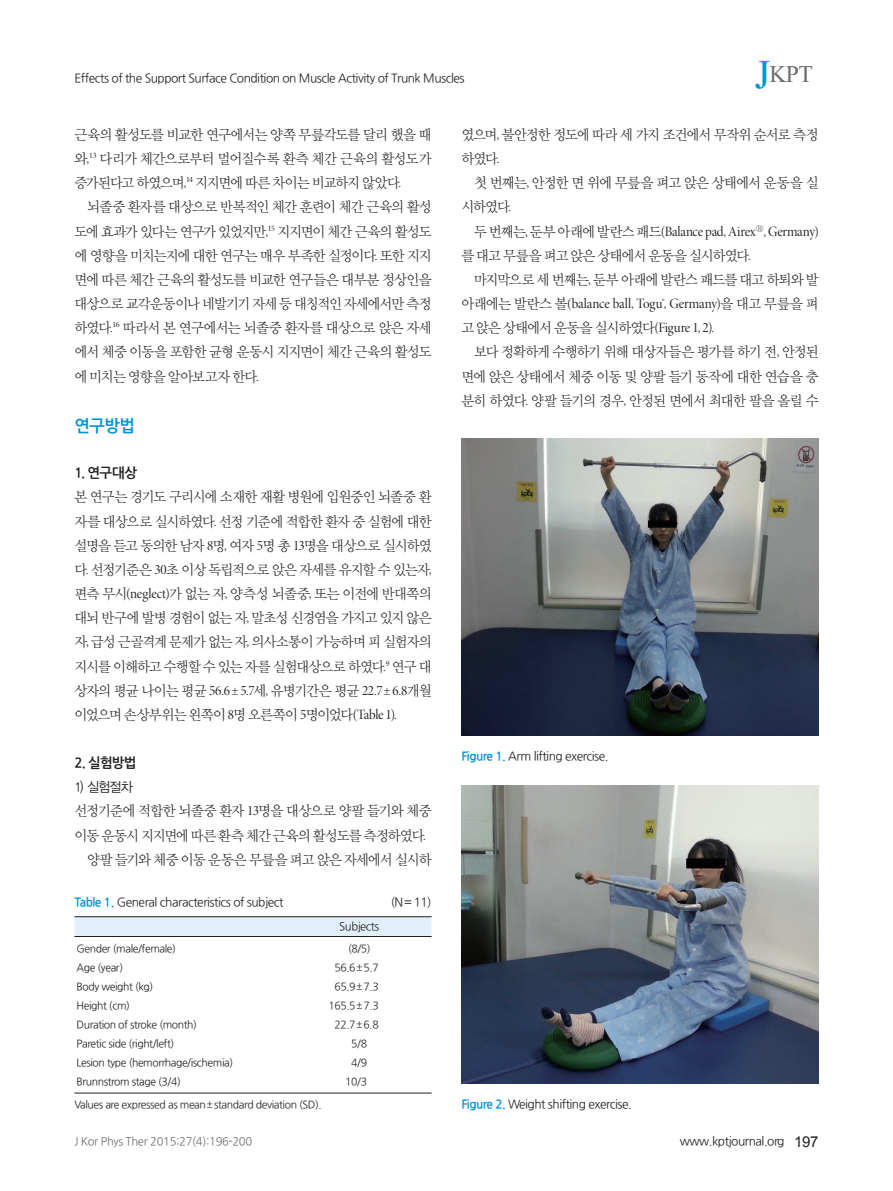
<style>
.page{position:relative;width:893px;height:1191px;background:#fff}
.page>*{position:absolute;margin:0;border:0;box-sizing:border-box;transform-origin:0 0}
.t1{font:30px "Aparajita";color:#6c6d70}
.본문__대제목{font:16.5px "Nanum Gothic OTF Bold";color:#0095d9}
.본문{font:14.25px/24.2px "YDVY Mj O32";letter-spacing:-.06em;color:#231f20;text-align:justify;scale:.96 1}
.본문__앞단락0{font:14.25px/24.2px "YDVY Mj O32";letter-spacing:-.06em;color:#231f20;text-align:justify;scale:.96 1}
.본문__중제목{font:13.5px "Nanum Gothic OTF Bold";letter-spacing:-.04em;color:#231f20}
.본문_소제목1{font:13.5px "YDVYGO32";color:#231f20;scale:.95 1}
.표_제목__그림_설명{font:12px "Nanum Gothic OTF";letter-spacing:-.04em;color:#231f20}
.t2{font:11.25px "Nanum Gothic OTF";letter-spacing:-.03em;color:#6c6d70}
.표_항목{font:11.25px "Nanum Gothic OTF";letter-spacing:-.04em;color:#231f20}
.표_본문{font:10.5px "Nanum Gothic OTF";letter-spacing:-.04em;color:#231f20}
.s1{font-size:51px;color:#0095d9}
.s2{font-family:"Minion Pro Disp"}
.s3{font-family:"Nanum Gothic OTF Bold";color:#0095d9}
.s4{font-family:"Arial";font-size:15px}
</style>
<div class="page">
<div style="left:74px;top:917px;width:358px;height:19px;background:#e1f0fa"></div>
<hr style="left:74px;top:916px;width:213px;height:1px;background:#231f20">
<hr style="left:287px;top:916px;width:145px;height:1px;background:#231f20">
<hr style="left:74px;top:936px;width:213px;height:1px;background:#231f20">
<hr style="left:287px;top:936px;width:145px;height:1px;background:#231f20">
<hr style="left:74px;top:1092px;width:213px;height:1px;background:#231f20">
<hr style="left:287px;top:1092px;width:145px;height:1px;background:#231f20">
<img style="left:461px;top:438px;width:358px;height:298px">
<img style="left:461px;top:785px;width:358px;height:298px">
<p class="표_제목__그림_설명" style="left:74px;top:71px;width:392px">Effects of the Support Surface Condition on Muscle Activity of Trunk Muscles</p>
<h1 class="t1" style="left:755px;top:60px;width:60px"><span class="s1">J</span>KPT</h1>
<p class="본문" style="left:74px;top:122px;width:374px">근육의 활성도를 비교한 연구에서는 양쪽 무릎각도를 달리 했을 때 와<span class="s2">,</span><sup>13</sup> 다리가 체간으로부터 멀어질수록 환측 체간 근육의 활성도가 증가된다고 하였으며<span class="s2">,</span><sup>14</sup> 지지면에 따른 차이는 비교하지 않았다<span class="s2">.</span></p>
<p class="본문" style="left:74px;top:194px;width:374px;text-indent:13px">뇌졸중 환자를 대상으로 반복적인 체간 훈련이 체간 근육의 활성 도에 효과가 있다는 연구가 있었지만<span class="s2">,</span><sup>15</sup> 지지면이 체간 근육의 활성도 에 영향을 미치는지에 대한 연구는 매우 부족한 실정이다<span class="s2">.</span> 또한 지지 면에 따른 체간 근육의 활성도를 비교한 연구들은 대부분 정상인을 대상으로 교각운동이나 네발기기 자세 등 대칭적인 자세에서만 측정 하였다<span class="s2">.</span><sup>16</sup> 따라서 본 연구에서는 뇌졸중 환자를 대상으로 앉은 자세 에서 체중 이동을 포함한 균형 운동시 지지면이 체간 근육의 활성도 에 미치는 영향을 알아보고자 한다<span class="s2">.</span></p>
<p class="본문__대제목" style="left:74px;top:417px;width:62px">연구방법</p>
<p class="본문__중제목" style="left:74px;top:465px;width:64px">1. 연구대상</p>
<p class="본문__앞단락0" style="left:74px;top:484px;width:374px">본 연구는 경기도 구리시에 소재한 재활 병원에 입원중인 뇌졸중 환 자를 대상으로 실시하였다<span class="s2">.</span> 선정 기준에 적합한 환자 중 실험에 대한 설명을 듣고 동의한 남자 <span class="s2">8</span>명<span class="s2">,</span> 여자 <span class="s2">5</span>명 총 <span class="s2">13</span>명을 대상으로 실시하였 다<span class="s2">.</span> 선정기준은 <span class="s2">30</span>초 이상 독립적으로 앉은 자세를 유지할 수 있는자<span class="s2">, </span>편측 무시<span class="s2">(neglect)</span>가 없는 자<span class="s2">,</span> 양측성 뇌졸중<span class="s2">,</span> 또는 이전에 반대쪽의 대뇌 반구에 발병 경험이 없는 자<span class="s2">,</span> 말초성 신경염을 가지고 있지 않은 자<span class="s2">,</span> 급성 근골격계 문제가 없는 자<span class="s2">,</span> 의사소통이 가능하며 피 실험자의 지시를 이해하고 수행할 수 있는 자를 실험대상으로 하였다<span class="s2">.</span><sup>9</sup> 연구 대 상자의 평균 나이는 평균 <span class="s2">56.6± 5.7</span>세<span class="s2">,</span> 유병기간은 평균 <span class="s2">22.7± 6.8</span>개월 이었으며 손상부위는 왼쪽이 <span class="s2">8</span>명 오른쪽이 <span class="s2">5</span>명이었다<span class="s2">(Table 1).</span></p>
<p class="본문__중제목" style="left:74px;top:755px;width:64px">2. 실험방법</p>
<p class="본문_소제목1" style="left:74px;top:777px;width:63px">1) 실험절차</p>
<p class="본문__앞단락0" style="left:74px;top:798px;width:374px">선정기준에 적합한 뇌졸중 환자 <span class="s2">13</span>명을 대상으로 양팔 들기와 체중 이동 운동시 지지면에 따른 환측 체간 근육의 활성도를 측정하였다<span class="s2">.</span></p>
<p class="본문" style="left:87px;top:846px;width:360px">양팔 들기와 체중 이동 운동은 무릎을 펴고 앉은 자세에서 실시하</p>
<p class="표_제목__그림_설명" style="left:74px;top:894px;width:211px"><span class="s3">Table 1.</span> General characteristics of subject</p>
<p class="표_제목__그림_설명" style="left:391px;top:894px;width:42px">(N= 11)</p>
<p class="표_항목" style="left:339px;top:919px;width:42px">Subjects</p>
<p class="표_본문" style="left:77px;top:941px;width:101px">Gender (male/female)</p>
<p class="표_본문" style="left:348px;top:941px;width:24px">(8/5)</p>
<p class="표_본문" style="left:77px;top:960px;width:48px">Age (year)</p>
<p class="표_본문" style="left:334px;top:960px;width:46px">56.6± 5.7</p>
<p class="표_본문" style="left:77px;top:980px;width:78px">Body weight (kg)</p>
<p class="표_본문" style="left:334px;top:980px;width:46px">65.9± 7.3</p>
<p class="표_본문" style="left:77px;top:999px;width:55px">Height (cm)</p>
<p class="표_본문" style="left:329px;top:999px;width:52px">165.5± 7.3</p>
<p class="표_본문" style="left:77px;top:1018px;width:122px">Duration of stroke (month)</p>
<p class="표_본문" style="left:334px;top:1018px;width:46px">22.7± 6.8</p>
<p class="표_본문" style="left:77px;top:1037px;width:99px">Paretic side (right/left)</p>
<p class="표_본문" style="left:351px;top:1037px;width:17px">5/8</p>
<p class="표_본문" style="left:77px;top:1056px;width:158px">Lesion type (hemorrhage/ischemia)</p>
<p class="표_본문" style="left:351px;top:1056px;width:17px">4/9</p>
<p class="표_본문" style="left:77px;top:1075px;width:106px">Brunnstrom stage (3/4)</p>
<p class="표_본문" style="left:345px;top:1075px;width:23px">10/3</p>
<p class="표_본문" style="left:74px;top:1098px;width:249px">Values are expressed as mean± standard deviation (SD).</p>
<p class="t2" style="left:74px;top:1134px;width:179px">J Kor Phys Ther 2015:27(4):196-200</p>
<p class="본문" style="left:461px;top:122px;width:374px">였으며<span class="s2">,</span> 불안정한 정도에 따라 세 가지 조건에서 무작위 순서로 측정 하였다<span class="s2">.</span></p>
<p class="본문" style="left:461px;top:170px;width:374px;text-indent:13px">첫 번째는<span class="s2">,</span> 안정한 면 위에 무릎을 펴고 앉은 상태에서 운동을 실 시하였다<span class="s2">.</span></p>
<p class="본문" style="left:461px;top:218px;width:374px;text-indent:13px">두 번째는<span class="s2">,</span> 둔부 아래에 발란스 패드<span class="s2">(Balance pad, Airex</span><sup>Ⓡ</sup><span class="s2">, Germany) </span>를 대고 무릎을 펴고 앉은 상태에서 운동을 실시하였다<span class="s2">.</span></p>
<p class="본문" style="left:461px;top:267px;width:374px;text-indent:13px">마지막으로 세 번째는<span class="s2">,</span> 둔부 아래에 발란스 패드를 대고 하퇴와 발 아래에는 발란스 볼<span class="s2">(balance ball, Togu®, Germany)</span>을 대고 무릎을 펴 고 앉은 상태에서 운동을 실시하였다<span class="s2">(Figure 1, 2).</span></p>
<p class="본문" style="left:461px;top:339px;width:374px;text-indent:13px">보다 정확하게 수행하기 위해 대상자들은 평가를 하기 전<span class="s2">,</span> 안정된 면에 앉은 상태에서 체중 이동 및 양팔 들기 동작에 대한 연습을 충 분히 하였다<span class="s2">.</span> 양팔 들기의 경우<span class="s2">,</span> 안정된 면에서 최대한 팔을 올릴 수</p>
<p class="표_제목__그림_설명" style="left:461px;top:749px;width:149px"><span class="s3">Figure 1.</span> Arm lifting exercise.</p>
<p class="표_제목__그림_설명" style="left:461px;top:1096px;width:172px"><span class="s3">Figure 2.</span> Weight shifting exercise.</p>
<p class="표_제목__그림_설명" style="left:680px;top:1134px;width:140px">www.kptjournal.org <span class="s4">197</span></p>
</div>
